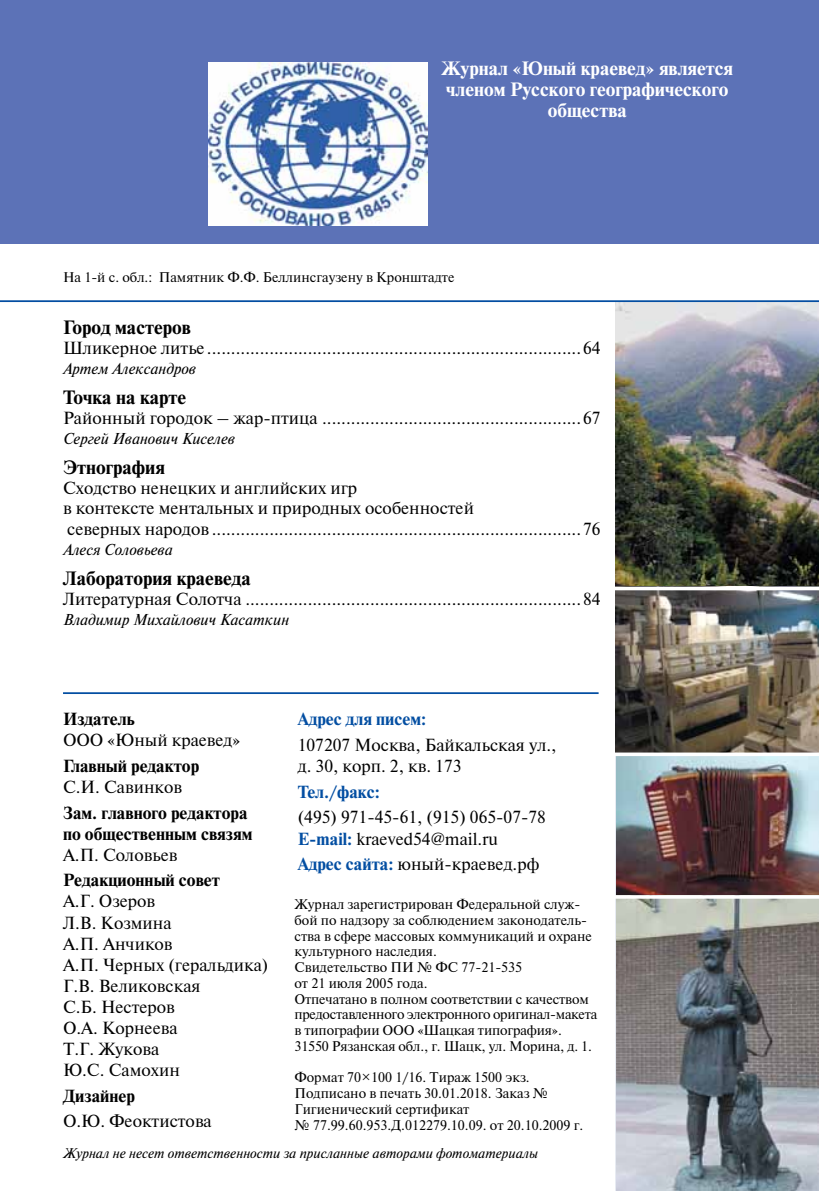
<style>
.page{position:relative;width:819px;height:1191px;background:#fff}
.page>*{position:absolute;margin:0;border:0;box-sizing:border-box;transform-origin:0 0}
.t1{font:700 19.25px/21px "Newton";color:#fff;text-align:center}
.t2{font:700 19.25px "Newton";color:#000}
.t3{font:17.5px/21px "Newton";color:#000}
.t4{font:700 17.5px/21px "Newton";color:#000}
.t5{font:700 17.5px "Newton";color:#034ea2}
.t6{font:italic 15.75px "Newton";color:#000}
.t7{font:14px/15.8px "Newton";color:#000}
.t8{font:italic 14px "Newton";color:#000}
.s1{font-weight:700;color:#034ea2}
</style>
<div class="page">
<img style="left:616px;top:756px;width:203px;height:139px">
<img style="left:616px;top:898px;width:203px;height:293px">
<img style="left:616px;top:302px;width:203px;height:285px">
<hr style="left:0;top:300px;width:819px;height:2px;background:#034ea2">
<hr style="left:63px;top:692px;width:535px;height:2px;background:#034ea2">
<img style="left:616px;top:590px;width:203px;height:162px">
<div style="left:0;top:0;width:819px;height:244px;background:#5c72b7"></div>
<img style="left:208px;top:63px;width:220px;height:163px">
<svg style="left:615px;top:752px;width:204px;height:1px"></svg>
<p class="t1" style="left:441px;top:59px;width:293px">Журнал «Юный краевед» является членом Русского географического общества</p>
<p class="t7" style="left:63px;top:268px;width:393px">На 1-й с. обл.: Памятник Ф.Ф. Беллинсгаузену в Кронштадте</p>
<p class="t2" style="left:63px;top:315px;width:129px">Город мастеров</p>
<p class="t3" style="left:63px;top:336px;width:539px">Шликерное литье ..............................................................................64</p>
<p class="t6" style="left:63px;top:358px;width:134px">Артем Александров</p>
<p class="t2" style="left:63px;top:385px;width:125px">Точка на карте</p>
<p class="t3" style="left:63px;top:407px;width:539px">Районный городок – жар-птица ......................................................67</p>
<p class="t6" style="left:63px;top:429px;width:173px">Сергей Иванович Киселев</p>
<p class="t2" style="left:63px;top:456px;width:103px">Этнография</p>
<p class="t3" style="left:63px;top:478px;width:539px;line-height:20.1px">Сходство ненецких и английских игр<br>в контексте ментальных и природных особенностей<br>северных народов .............................................................................76</p>
<p class="t6" style="left:63px;top:539px;width:111px">Алеся Соловьева</p>
<p class="t2" style="left:63px;top:566px;width:189px">Лаборатория краеведа</p>
<p class="t3" style="left:63px;top:588px;width:539px">Литературная Солотча ......................................................................84</p>
<p class="t6" style="left:63px;top:609px;width:228px">Владимир Михайлович Касаткин</p>
<p class="t5" style="left:298px;top:708px;width:130px">Адрес для писем:</p>
<p class="t3" style="left:298px;top:733px;width:260px">107207 Москва, Байкальская ул., д. 30, корп. 2, кв. 173</p>
<p class="t5" style="left:298px;top:781px;width:84px">Тел./факс:</p>
<p class="t3" style="left:298px;top:806px;width:250px">(495) 971-45-61, (915) 065-07-78<br><span class="s1">E-mail:</span> kraeved54@mail.ru</p>
<p class="t3" style="left:298px;top:853px;width:243px"><span class="s1">Адрес сайта:</span> юный-краевед.рф</p>
<p class="t4" style="left:63px;top:708px;width:73px">Издатель</p>
<p class="t3" style="left:63px;top:728px;width:179px">ООО «Юный краевед»</p>
<p class="t4" style="left:63px;top:755px;width:138px">Главный редактор</p>
<p class="t3" style="left:63px;top:775px;width:121px">С.И. Савинков</p>
<p class="t4" style="left:63px;top:802px;width:191px">Зам. главного редактора по общественным связям</p>
<p class="t3" style="left:63px;top:843px;width:116px">А.П. Соловьев</p>
<p class="t4" style="left:63px;top:870px;width:158px">Редакционный совет</p>
<p class="t3" style="left:63px;top:890px;width:207px">А.Г. Озеров<br>Л.В. Козмина<br>А.П. Анчиков<br>А.П. Черных (геральдика)<br>Г.В. Великовская<br>С.Б. Нестеров<br>О.А. Корнеева<br>Т.Г. Жукова<br>Ю.С. Самохин</p>
<p class="t4" style="left:63px;top:1085px;width:73px">Дизайнер</p>
<p class="t3" style="left:63px;top:1110px;width:150px">О.Ю. Феоктистова</p>
<p class="t7" style="left:294px;top:896px;width:304px">Журнал зарегистрирован Федеральной служ&shy;бой по надзору за соблюдением законодатель&shy;ства в сфере массовых коммуникаций и охране культурного наследия.<br>Свидетельство ПИ № ФС 77-21-535<br>от 21 июля 2005 года.<br>Отпечатано в полном соответствии с качеством предоставленного электронного оригинал-макета в типографии ООО «Шацкая типография».<br>31550 Рязанская обл., г. Шацк, ул. Морина, д. 1.</p>
<p class="t7" style="left:294px;top:1069px;width:290px">Формат 70×100 1/16. Тираж 1500 экз.<br>Подписано в печать 30.01.2018. Заказ № Гигиенический сертификат<br>№ 77.99.60.953.Д.012279.10.09. от 20.10.2009 г.</p>
<p class="t8" style="left:63px;top:1143px;width:476px">Журнал не несет ответственности за присланные авторами фотоматериалы</p>
</div>
